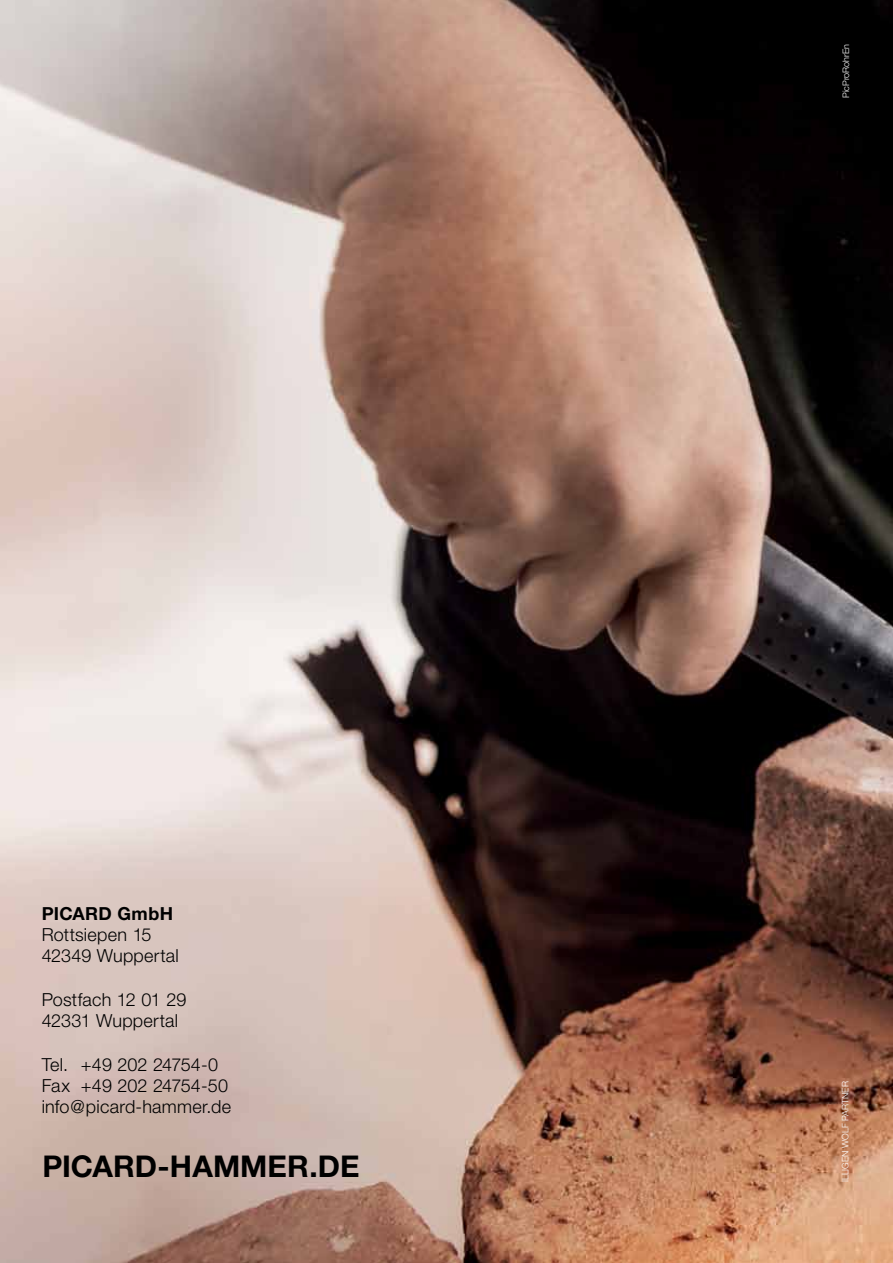
<style>
.page{position:relative;width:893px;height:1263px;background:#fff}
.page>*{position:absolute;margin:0;border:0;box-sizing:border-box;transform-origin:0 0}
.t1{font:700 30px "Helvetica Neue LT Pro";letter-spacing:-.005em;color:#000}
.t2{font:300 18px/21px "Helvetica Neue";letter-spacing:.01em;color:#000}
.t3{font:700 18px "Helvetica Neue";letter-spacing:.02em;color:#000}
.t4{font:300 9px "Helvetica Neue LT Pro";color:#fff}
</style>
<div class="page">
<img style="left:0;top:0;width:893px;height:1263px">
<p class="t3" style="left:42px;top:903px;width:133px">PICARD GmbH</p>
<p class="t2" style="left:42px;top:924px;width:139px">Rottsiepen 15<br>42349 Wuppertal</p>
<p class="t2" style="left:42px;top:989px;width:146px">Postfach 12 01 29<br>42331 Wuppertal</p>
<p class="t2" style="left:42px;top:1054px;width:191px">Tel. +49 202 24754-0<br>Fax +49 202 24754-50 info@picard-hammer.de</p>
<h1 class="t1" style="left:43px;top:1148px;width:73px">PICARD</h1>
<h1 class="t1" style="left:158px;top:1148px;width:37px">-HAMMER</h1>
<h1 class="t1" style="left:309px;top:1148px;width:52px">.de</h1>
<p class="t4" style="left:840px;top:98px;width:56px;rotate:-90deg">PicProRohrEn</p>
<p class="t4" style="left:840px;top:1182px;width:101px;rotate:-90deg">ILLIGEN WOLF PARTNER</p>
</div>
